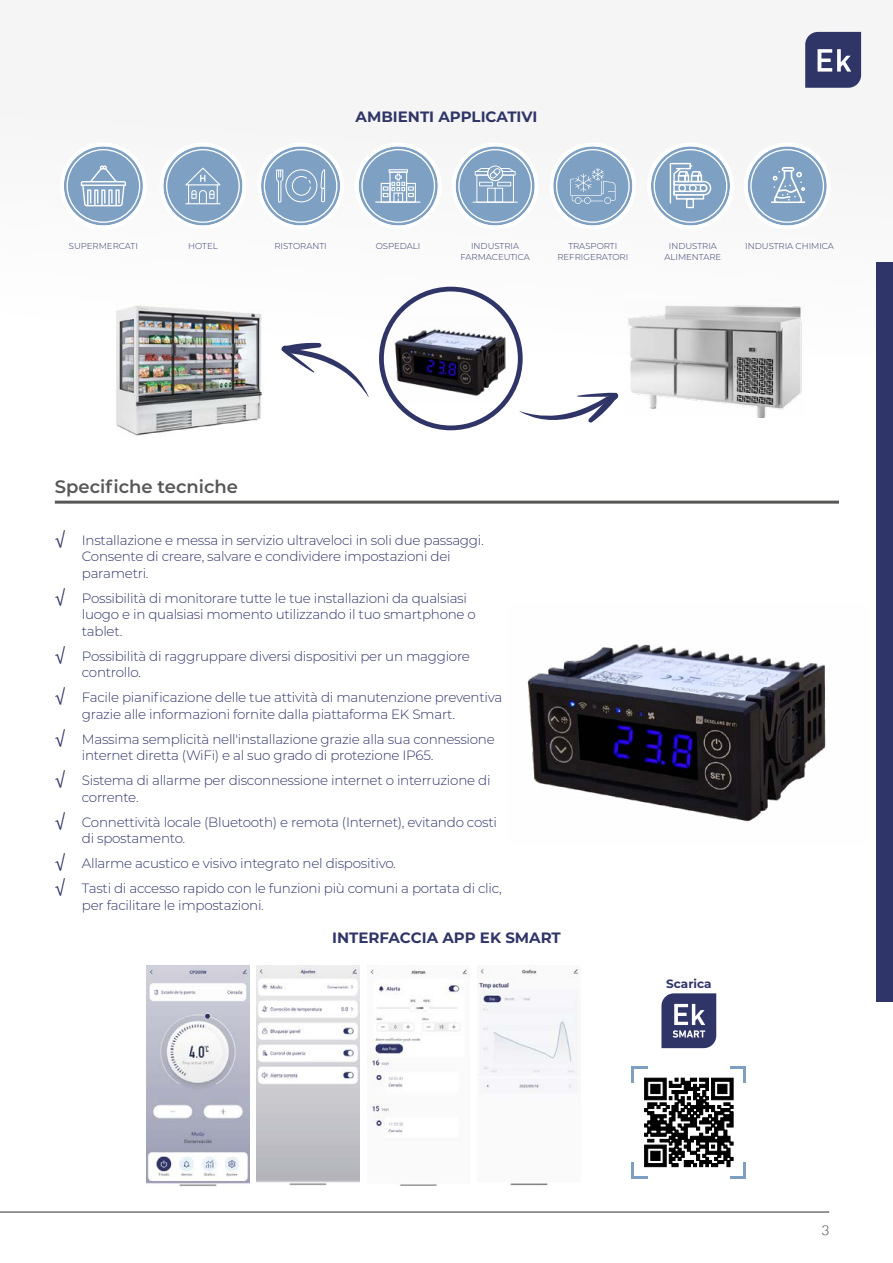
<style>
.page{position:relative;width:893px;height:1263px;background:#fff}
.page>*{position:absolute;margin:0;border:0;box-sizing:border-box;transform-origin:0 0}
.t1{font:600 18px "Montserrat";color:#575756}
.t2{font:700 15px "Montserrat";color:#303568}
.t3{font:300 13.5px/16.5px "Montserrat";letter-spacing:-.02em;color:#2f3569}
.t4{font:300 13.5px "Lato";color:#312e29}
.t5{font:700 12px "Montserrat";color:#2f3569}
.t6{font:300 8.55px/10.5px "Montserrat";color:#303568;text-align:center}
.s1{font-family:"Helvetica Neue LT Std";font-weight:400;font-size:18px}
</style>
<div class="page">
<div style="left:0;top:0;width:893px;height:356px;background:#f5f5f5"></div>
<svg style="left:805px;top:32px;width:56px;height:56px;background:#4c517d"></svg>
<hr style="left:0;top:1212px;width:829px;height:1px;background:#312e29">
<div style="left:876px;top:262px;width:17px;height:739px;background:#2f3569"></div>
<svg style="left:520px;top:393px;width:99px;height:30px"></svg>
<svg style="left:281px;top:343px;width:88px;height:54px"></svg>
<img style="left:384px;top:315px;width:135px;height:89px">
<div style="left:379px;top:287px;width:144px;height:143px;border:5px solid #303568;border-radius:50%"></div>
<img style="left:628px;top:305px;width:174px;height:113px">
<img style="left:116px;top:306px;width:147px;height:130px">
<hr style="left:55px;top:501px;width:784px;height:3px;background:#575756">
<img style="left:257px;top:966px;width:102px;height:219px">
<img style="left:367px;top:967px;width:100px;height:218px">
<img style="left:478px;top:966px;width:102px;height:219px">
<img style="left:147px;top:966px;width:102px;height:220px">
<svg style="left:661px;top:993px;width:55px;height:55px;background:#545882"></svg>
<img style="left:527px;top:644px;width:299px;height:178px">
<svg style="left:631px;top:1066px;width:115px;height:112px"></svg>
<svg style="left:64px;top:146px;width:79px;height:79px;background:#8aa8c7"></svg>
<div style="left:60px;top:142px;width:87px;height:87px;border:4px solid #fff;border-radius:50%"></div>
<div style="left:66px;top:149px;width:74px;height:74px;border:1px solid #fff;border-radius:50%"></div>
<svg style="left:261px;top:146px;width:79px;height:79px;background:#89a8c7"></svg>
<div style="left:257px;top:142px;width:87px;height:87px;border:4px solid #fff;border-radius:50%"></div>
<div style="left:264px;top:149px;width:73px;height:74px;border:1px solid #fff;border-radius:50%"></div>
<div style="left:553px;top:146px;width:79px;height:79px;background:#7ea0c2;border-radius:50%"></div>
<div style="left:549px;top:142px;width:87px;height:87px;border:4px solid #fff;border-radius:50%"></div>
<div style="left:556px;top:149px;width:74px;height:74px;border:1px solid #fff;border-radius:50%"></div>
<div style="left:163px;top:146px;width:79px;height:79px;background:#7ea0c2;border-radius:50%"></div>
<div style="left:159px;top:142px;width:87px;height:87px;border:4px solid #fff;border-radius:50%"></div>
<div style="left:166px;top:149px;width:74px;height:74px;border:1px solid #fff;border-radius:50%"></div>
<div style="left:456px;top:146px;width:79px;height:79px;background:#7ea0c2;border-radius:50%"></div>
<div style="left:452px;top:142px;width:87px;height:87px;border:4px solid #fff;border-radius:50%"></div>
<div style="left:458px;top:149px;width:74px;height:74px;border:1px solid #fff;border-radius:50%"></div>
<div style="left:359px;top:146px;width:79px;height:79px;background:#7ea0c2;border-radius:50%"></div>
<div style="left:355px;top:142px;width:87px;height:87px;border:4px solid #fff;border-radius:50%"></div>
<div style="left:361px;top:149px;width:74px;height:74px;border:1px solid #fff;border-radius:50%"></div>
<svg style="left:651px;top:146px;width:79px;height:79px;background:#8aa9c7"></svg>
<div style="left:647px;top:142px;width:87px;height:87px;border:4px solid #fff;border-radius:50%"></div>
<div style="left:654px;top:149px;width:73px;height:74px;border:1px solid #fff;border-radius:50%"></div>
<div style="left:748px;top:146px;width:79px;height:79px;background:#7ea0c2;border-radius:50%"></div>
<div style="left:744px;top:142px;width:87px;height:87px;border:4px solid #fff;border-radius:50%"></div>
<div style="left:750px;top:149px;width:74px;height:74px;border:1px solid #fff;border-radius:50%"></div>
<svg style="left:185px;top:168px;width:35px;height:36px"></svg>
<hr style="left:389px;top:169px;width:19px;height:4px;background:#e5ecf3">
<svg style="left:381px;top:170px;width:35px;height:31px"></svg>
<hr style="left:375px;top:201px;width:46px;height:2px;background:#fff">
<svg style="left:570px;top:168px;width:45px;height:36px"></svg>
<hr style="left:472px;top:202px;width:46px;height:1px;background:#fff">
<svg style="left:475px;top:165px;width:41px;height:38px"></svg>
<svg style="left:81px;top:165px;width:45px;height:41px"></svg>
<svg style="left:276px;top:169px;width:49px;height:34px;background:#95b1cd"></svg>
<svg style="left:670px;top:163px;width:41px;height:45px"></svg>
<svg style="left:771px;top:167px;width:34px;height:36px"></svg>
<p class="t2" style="left:356px;top:106px;width:183px">AMBIENTI APPLICATIVI</p>
<p class="t6" style="left:69px;top:241px;width:71px">SUPERMERCATI</p>
<p class="t6" style="left:188px;top:241px;width:31px">HOTEL</p>
<p class="t6" style="left:274px;top:241px;width:54px">RISTORANTI</p>
<p class="t6" style="left:376px;top:241px;width:46px">OSPEDALI</p>
<p class="t6" style="left:460px;top:241px;width:71px">INDUSTRIA<br>FARMACEUTICA</p>
<p class="t6" style="left:557px;top:241px;width:72px">TRASPORTI<br>REFRIGERATORI</p>
<p class="t6" style="left:664px;top:241px;width:58px">INDUSTRIA<br>ALIMENTARE</p>
<p class="t6" style="left:745px;top:241px;width:90px">INDUSTRIA CHIMICA</p>
<h1 class="t1" style="left:55px;top:474px;width:185px">Specifiche tecniche</h1>
<p class="t3" style="left:82px;top:531px;width:403px;text-indent:-27px"><span class="s1">√</span> Installazione e messa in servizio ultraveloci in soli due passaggi.<br>Consente di creare, salvare e condividere impostazioni dei parametri.</p>
<p class="t3" style="left:82px;top:589px;width:396px;text-indent:-27px"><span class="s1">√</span> Possibilità di monitorare tutte le tue installazioni da qualsiasi luogo e in qualsiasi momento utilizzando il tuo smartphone o tablet.</p>
<p class="t3" style="left:82px;top:647px;width:390px;text-indent:-27px"><span class="s1">√</span> Possibilità di raggruppare diversi dispositivi per un maggiore controllo.</p>
<p class="t3" style="left:82px;top:689px;width:422px;text-indent:-27px"><span class="s1">√</span> Facile pianificazione delle tue attività di manutenzione preventiva grazie alle informazioni fornite dalla piattaforma EK Smart.</p>
<p class="t3" style="left:82px;top:730px;width:414px;text-indent:-27px"><span class="s1">√</span> Massima semplicità nell'installazione grazie alla sua connessione internet diretta (WiFi) e al suo grado di protezione IP65.</p>
<p class="t3" style="left:82px;top:772px;width:410px;text-indent:-27px"><span class="s1">√</span> Sistema di allarme per disconnessione internet o interruzione di corrente.</p>
<p class="t3" style="left:82px;top:813px;width:417px;text-indent:-27px"><span class="s1">√</span> Connettività locale (Bluetooth) e remota (Internet), evitando costi di spostamento.</p>
<p class="t3" style="left:55px;top:851px;width:449px;line-height:25px"><span class="s1">√</span> Allarme acustico e visivo integrato nel dispositivo.<br><span class="s1">√</span> Tasti di accesso rapido con le funzioni più comuni a portata di clic,</p>
<p class="t3" style="left:82px;top:896px;width:184px">per facilitare le impostazioni.</p>
<p class="t2" style="left:332px;top:926px;width:230px">INTERFACCIA APP EK SMART</p>
<p class="t5" style="left:666px;top:975px;width:47px">Scarica</p>
<p class="t4" style="left:821px;top:1222px;width:9px">3</p>
</div>
